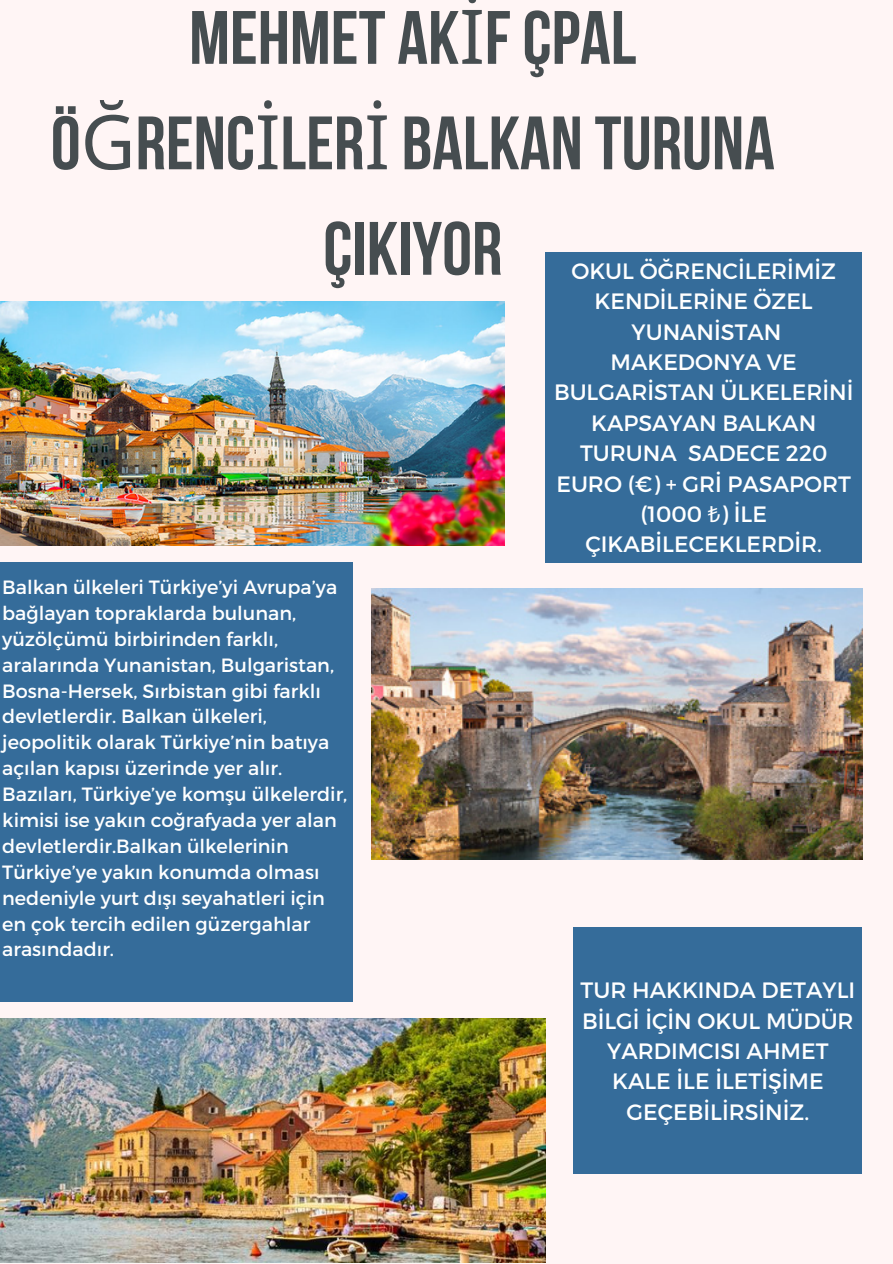
<style>
.page{position:relative;width:893px;height:1264px;background:#fff}
.page>*{position:absolute;margin:0;border:0;box-sizing:border-box;transform-origin:0 0}
.t1{font:75.45px/105.4px "Bebas Neue Cyrillic";color:#464d50;text-align:center}
.t2{font:22.2px/30.3px "Montserrat";color:#fff;text-align:center}
.t3{font:19.2px/25.8px "Montserrat";color:#fff}
.s1{font-family:"Noto Sans"}
</style>
<div class="page">
<div style="left:0;top:0;width:892px;height:1263px;background:#fff5f5"></div>
<img style="left:0;top:301px;width:504px;height:244px">
<img style="left:0;top:1018px;width:546px;height:244px">
<img style="left:371px;top:588px;width:490px;height:271px">
<div style="left:0;top:562px;width:352px;height:439px;background:#356c9a"></div>
<div style="left:573px;top:927px;width:288px;height:247px;background:#356c9a"></div>
<div style="left:545px;top:252px;width:316px;height:310px;background:#356c9a"></div>
<h1 class="t1" style="left:51px;top:-8px;width:725px">MEHMET AK<span class="s1">İ</span>FÇPAL<br>Ö<span class="s1">Ğ</span>RENC<span class="s1">İ</span>LER<span class="s1">İ</span> BALKAN TURUNA<br>ÇIKIYOR</h1>
<p class="t2" style="left:554px;top:255px;width:301px">OKUL ÖĞRENCİLERİMİZ<br>KENDİLERİNE ÖZEL<br>YUNANİSTAN<br>MAKEDONYA VE<br>BULGARİSTAN ÜLKELERİNİ<br>KAPSAYAN BALKAN<br>TURUNA SADECE 220<br>EURO (€) + GRİ PASAPORT (1000 <span class="s1">₺</span>) İLE<br>ÇIKABİLECEKLERDİR.</p>
<p class="t3" style="left:2px;top:573px;width:346px">Balkan ülkeleri Türkiye’yi Avrupa’ya bağlayan topraklarda bulunan, yüzölçümü birbirinden farklı, aralarında Yunanistan, Bulgaristan, Bosna-Hersek, Sırbistan gibi farklı devletlerdir. Balkan ülkeleri, jeopolitik olarak Türkiye’nin batıya açılan kapısı üzerinde yer alır.<br>Bazıları, Türkiye’ye komşu ülkelerdir, kimisi ise yakın coğrafyada yer alan devletlerdir.Balkan ülkelerinin Türkiye’ye yakın konumda olması nedeniyle yurt dışı seyahatleri için en çok tercih edilen güzergahlar arasındadır.</p>
<p class="t2" style="left:580px;top:974px;width:276px">TUR HAKKINDA DETAYLI<br>BİLGİ İÇİN OKUL MÜDÜR<br>YARDIMCISI AHMET<br>KALE İLE İLETİŞİME<br>GEÇEBİLİRSİNİZ.</p>
</div>
